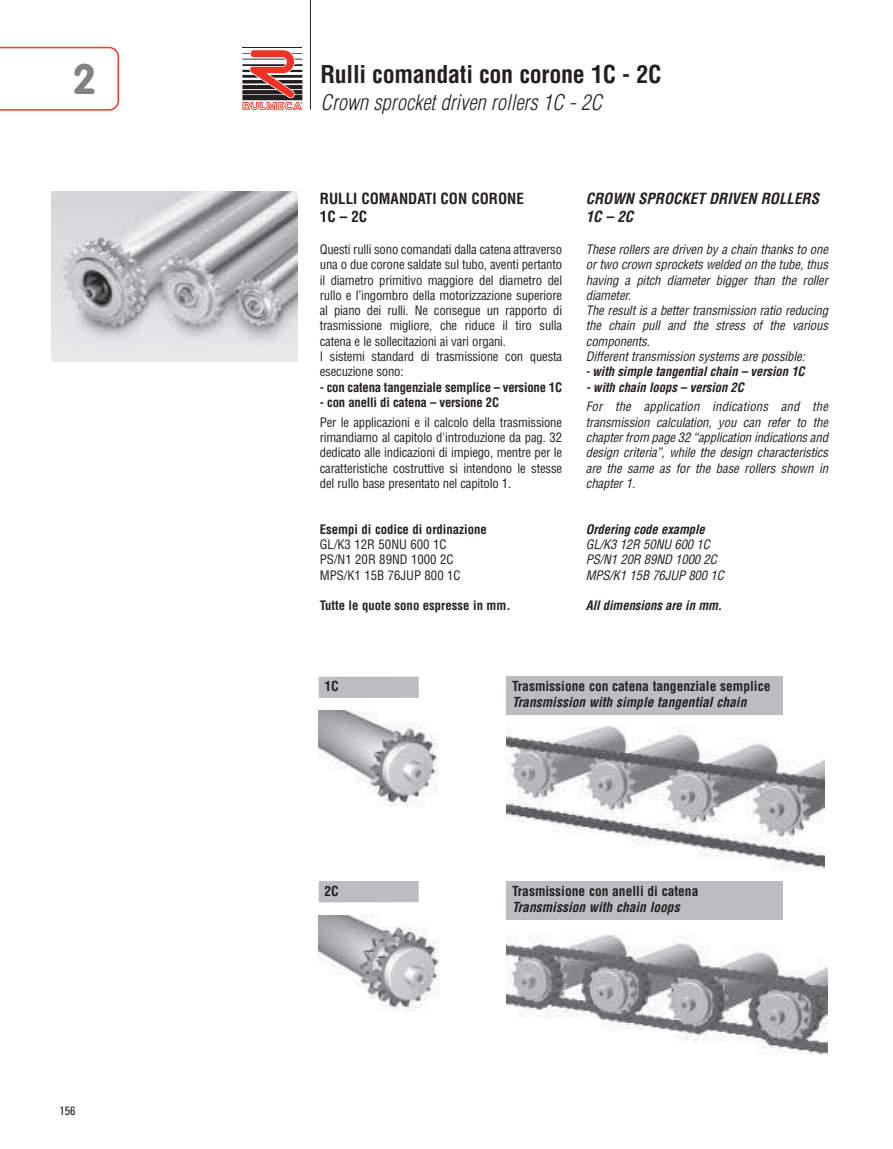
<style>
.page{position:relative;width:893px;height:1149px;background:#fff}
.page>*{position:absolute;margin:0;border:0;box-sizing:border-box;transform-origin:0 0}
.t1{font:700 42px "VAG Rounded";color:#808285}
.t2{font:700 condensed 24px "Helvetica";letter-spacing:-.01em;color:#231f20}
.t3{font:italic 300 condensed 21px "Helvetica";color:#231f20}
.t4{font:italic 700 condensed 15px/18px "Helvetica";color:#231f20}
.t5{font:700 condensed 15px/18px "Helvetica";color:#231f20}
.t6{font:700 condensed 13.5px "Helvetica";color:#231f20}
.t7{font:italic 700 condensed 13.5px "Helvetica";color:#231f20}
.t8{font:condensed 12.75px/15.3px "Helvetica";letter-spacing:-.015em;color:#231f20}
.t9{font:italic condensed 12.75px/15.3px "Helvetica";letter-spacing:-.01em;color:#231f20}
.t10{font:700 condensed 12.75px "Helvetica";letter-spacing:-.015em;color:#231f20}
.t11{font:italic 700 condensed 12.75px "Helvetica";letter-spacing:-.01em;color:#231f20}
.t12{font:italic 700 condensed 12.75px "Helvetica";letter-spacing:-.01em;color:#231f20;scale:.9 1}
.t13{font:condensed 12px "Univers";color:#231f20}
</style>
<div class="page">
<hr style="left:310px;top:0;width:1px;height:110px;background:#231f20">
<hr style="left:242px;top:47px;width:60px;height:1px;background:#231f20">
<svg style="left:242px;top:50px;width:60px;height:60px"></svg>
<svg style="left:0;top:47px;width:119px;height:64px"></svg>
<img style="left:319px;top:710px;width:119px;height:96px">
<img style="left:319px;top:915px;width:121px;height:96px">
<img style="left:506px;top:918px;width:321px;height:137px">
<img style="left:506px;top:714px;width:319px;height:156px">
<div style="left:319px;top:676px;width:100px;height:21px;background:#bbbdc0"></div>
<div style="left:319px;top:880px;width:100px;height:22px;background:#bbbdc0"></div>
<div style="left:506px;top:676px;width:277px;height:38px;background:#bbbdc0"></div>
<div style="left:506px;top:880px;width:277px;height:38px;background:#bbbdc0"></div>
<img style="left:51px;top:191px;width:247px;height:170px">
<h1 class="t1" style="left:73px;top:54px;width:26px">2</h1>
<h2 class="t2" style="left:320px;top:63px;width:343px">Rulli comandati con corone 1C - 2C</h2>
<h3 class="t3" style="left:320px;top:92px;width:283px">Crown sprocket driven rollers 1C - 2C</h3>
<p class="t5" style="left:320px;top:190px;width:206px">RULLI COMANDATI CON CORONE<br>1C – 2C</p>
<p class="t8" style="left:320px;top:242px;width:244px">Questi rulli sono comandati dalla catena attraverso una o due corone saldate sul tubo, aventi pertanto il diametro primitivo maggiore del diametro del rullo e l’ingombro della motorizzazione superiore al piano dei rulli. Ne consegue un rapporto di trasmissione migliore, che riduce il tiro sulla catena e le sollecitazioni ai vari organi.<br>I sistemi standard di trasmissione con questa esecuzione sono:</p>
<p class="t10" style="left:320px;top:381px;width:244px">- con catena tangenziale semplice – versione 1C</p>
<p class="t10" style="left:320px;top:396px;width:181px">- con anelli di catena – versione 2C</p>
<p class="t8" style="left:320px;top:415px;width:244px;text-align:justify">Per le applicazioni e il calcolo della trasmissione rimandiamo al capitolo d'introduzione da pag. 32 dedicato alle indicazioni di impiego, mentre per le caratteristiche costruttive si intendono le stesse del rullo base presentato nel capitolo 1.</p>
<p class="t10" style="left:320px;top:523px;width:169px">Esempi di codice di ordinazione</p>
<p class="t8" style="left:320px;top:537px;width:142px">GL/K3 12R 50NU 600 1C<br>PS/N1 20R 89ND 1000 2C<br>MPS/K1 15B 76JUP 800 1C</p>
<p class="t10" style="left:320px;top:599px;width:192px">Tutte le quote sono espresse in mm.</p>
<p class="t4" style="left:586px;top:190px;width:235px">CROWN SPROCKET DRIVEN ROLLERS<br>1C – 2C</p>
<p class="t9" style="left:586px;top:242px;width:244px">These rollers are driven by a chain thanks to one or two crown sprockets welded on the tube, thus having a pitch diameter bigger than the roller diameter.<br>The result is a better transmission ratio reducing the chain pull and the stress of the various components.<br>Different transmission systems are possible:</p>
<p class="t12" style="left:586px;top:365px;width:245px">- with simple tangential chain – version 1C</p>
<p class="t11" style="left:586px;top:381px;width:160px">- with chain loops – version 2C</p>
<p class="t9" style="left:586px;top:399px;width:244px;text-align:justify">For the application indications and the transmission calculation, you can refer to the chapter from page 32 “application indications and design criteria”, while the design characteristics are the same as for the base rollers shown in chapter 1.</p>
<p class="t11" style="left:586px;top:523px;width:121px">Ordering code example</p>
<p class="t9" style="left:586px;top:537px;width:140px">GL/K3 12R 50NU 600 1C<br>PS/N1 20R 89ND 1000 2C<br>MPS/K1 15B 76JUP 800 1C</p>
<p class="t11" style="left:586px;top:599px;width:138px">All dimensions are in mm.</p>
<p class="t13" style="left:60px;top:1102px;width:17px">156</p>
<p class="t6" style="left:325px;top:679px;width:16px">1C</p>
<p class="t6" style="left:324px;top:883px;width:16px">2C</p>
<p class="t6" style="left:512px;top:679px;width:260px">Trasmissione con catena tangenziale semplice</p>
<p class="t7" style="left:512px;top:695px;width:236px">Transmission with simple tangential chain</p>
<p class="t6" style="left:512px;top:883px;width:188px">Trasmissione con anelli di catena</p>
<p class="t7" style="left:512px;top:900px;width:169px">Transmission with chain loops</p>
</div>
